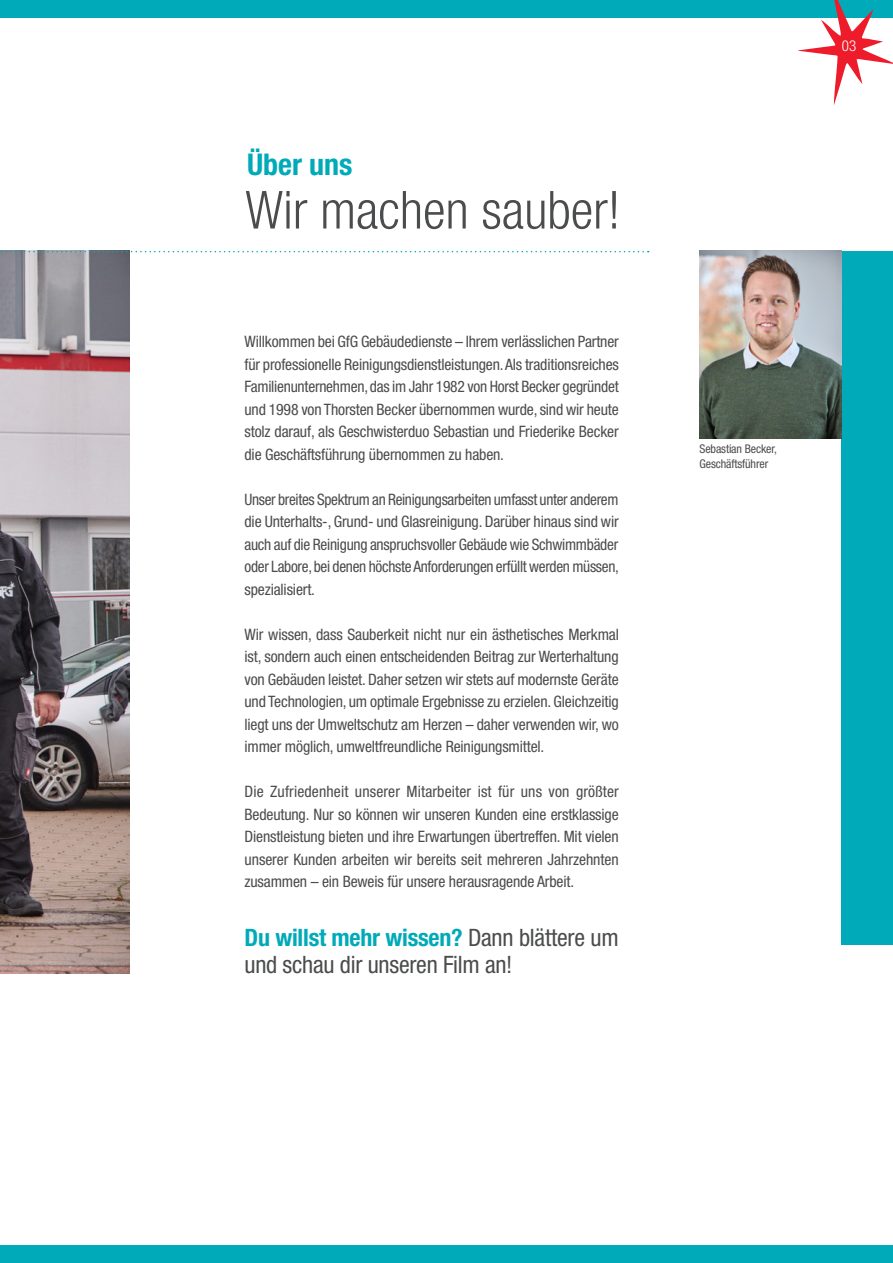
<style>
.page{position:relative;width:893px;height:1263px;background:#fff}
.page>*{position:absolute;margin:0;border:0;box-sizing:border-box;transform-origin:0 0}
.t1{font:300 condensed 52.5px "Helvetica Neue LT Std";color:#4b4c4d}
.t2{font:700 condensed 30px "Helvetica Neue LT Std";color:#00aab8}
.t3{font:condensed 24px/27px "Helvetica Neue LT Std";letter-spacing:-.01em;color:#4b4c4d}
.t4{font:condensed 15.75px/22.5px "Helvetica Neue LT Std";letter-spacing:-.01em;color:#4b4c4d;text-align:justify}
.t5{font:300 condensed 15px "Helvetica Neue LT Std";color:#fff}
.t6{font:condensed 12px "Helvetica Neue LT Std";letter-spacing:-.01em;color:#4b4c4d}
.s1{font-weight:700;color:#00aab8}
</style>
<div class="page">
<img style="left:0;top:252px;width:130px;height:722px">
<div style="left:842px;top:251px;width:51px;height:693px;background:#00aab8"></div>
<div style="left:0;top:0;width:893px;height:17px;background:#00aab8"></div>
<div style="left:0;top:1246px;width:893px;height:17px;background:#00aab8"></div>
<svg style="left:798px;top:0;width:95px;height:105px"></svg>
<svg style="left:0;top:251px;width:649px;height:1px"></svg>
<img style="left:699px;top:251px;width:143px;height:187px">
<p class="t2" style="left:247px;top:146px;width:107px">Über uns</p>
<p class="t1" style="left:245px;top:180px;width:377px">Wir machen sauber!</p>
<p class="t4" style="left:244px;top:330px;width:376px">Willkommen bei GfG Gebäudedienste – Ihrem verlässlichen Partner für professionelle Reinigungsdienstleistungen. Als traditionsreiches Familienunternehmen, das im Jahr 1982 von Horst Becker gegründet und 1998 von Thorsten Becker übernommen wurde, sind wir heute stolz darauf, als Geschwisterduo Sebastian und Friederike Becker die Geschäftsführung übernommen zu haben.</p>
<p class="t4" style="left:244px;top:488px;width:376px">Unser breites Spektrum an Reinigungsarbeiten umfasst unter anderem die Unterhalts-, Grund- und Glasreinigung. Darüber hinaus sind wir auch auf die Reinigung anspruchsvoller Gebäude wie Schwimmbäder oder Labore, bei denen höchste Anforderungen erfüllt werden müssen, spezialisiert.</p>
<p class="t4" style="left:244px;top:623px;width:376px">Wir wissen, dass Sauberkeit nicht nur ein ästhetisches Merkmal ist, sondern auch einen entscheidenden Beitrag zur Werterhaltung von Gebäuden leistet. Daher setzen wir stets auf modernste Geräte und Technologien, um optimale Ergebnisse zu erzielen. Gleichzeitig liegt uns der Umweltschutz am Herzen – daher verwenden wir, wo immer möglich, umweltfreundliche Reinigungsmittel.</p>
<p class="t4" style="left:244px;top:780px;width:376px">Die Zufriedenheit unserer Mitarbeiter ist für uns von größter Bedeutung. Nur so können wir unseren Kunden eine erstklassige Dienstleistung bieten und ihre Erwartungen übertreffen. Mit vielen unserer Kunden arbeiten wir bereits seit mehreren Jahrzehnten zusammen – ein Beweis für unsere herausragende Arbeit.</p>
<p class="t3" style="left:244px;top:924px;width:376px"><span class="s1">Du willst mehr wissen?</span> Dann blättere um und schau dir unseren Film an!</p>
<p class="t5" style="left:842px;top:37px;width:16px">03</p>
<p class="t6" style="left:699px;top:442px;width:79px">Sebastian Becker,</p>
<p class="t6" style="left:699px;top:457px;width:70px">Geschäftsführer</p>
</div>
